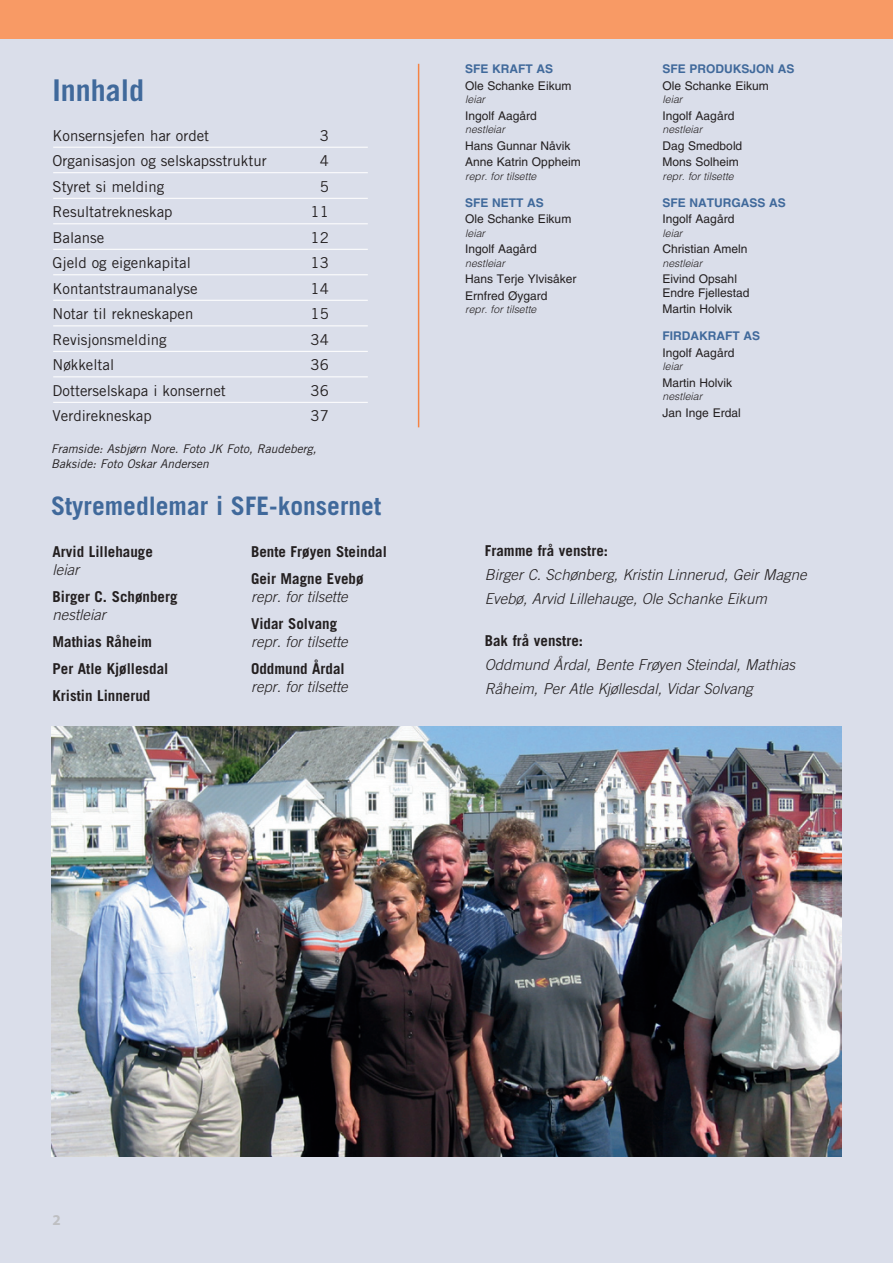
<style>
.page{position:relative;width:893px;height:1263px;background:#dadeea}
.page>*{position:absolute;margin:0;border:0;box-sizing:border-box;transform-origin:0 0}
.t1{font:700 30px "Trade Gothic";color:#40699b}
.t2{font:700 25.5px "Trade Gothic";color:#40699b}
.t3{font:15px "Trade Gothic";color:#231f20}
.t4{font:italic 300 15px/24px "Trade Gothic";color:#231f20}
.t5{font:700 15px/27px "Trade Gothic";color:#231f20}
.t6{font:700 15px "Myriad";color:#bebfc2}
.t7{font:12px/16.5px "Helvetica";color:#231f20}
.t8{font:italic 12px/15px "Trade Gothic";color:#231f20}
.t9{font:700 12px "Helvetica";color:#40699b}
.t10{font:italic 300 10.5px "Helvetica";color:#231f20}
</style>
<div class="page">
<hr style="left:53px;top:147px;width:315px;height:1px;background:#fff">
<hr style="left:53px;top:172px;width:315px;height:1px;background:#fff">
<hr style="left:53px;top:198px;width:315px;height:1px;background:#fff">
<hr style="left:53px;top:223px;width:315px;height:1px;background:#fff">
<hr style="left:53px;top:249px;width:315px;height:1px;background:#fff">
<hr style="left:53px;top:274px;width:315px;height:1px;background:#fff">
<hr style="left:53px;top:300px;width:315px;height:1px;background:#fff">
<hr style="left:53px;top:325px;width:315px;height:1px;background:#fff">
<hr style="left:53px;top:351px;width:315px;height:1px;background:#fff">
<hr style="left:53px;top:376px;width:315px;height:1px;background:#fff">
<hr style="left:53px;top:402px;width:315px;height:1px;background:#fff">
<div style="left:0;top:0;width:893px;height:38px;background:#f89a65"></div>
<hr style="left:418px;top:64px;width:1px;height:363px;background:#f58345">
<img style="left:51px;top:726px;width:791px;height:431px">
<h1 class="t1" style="left:53px;top:72px;width:93px">Innhald</h1>
<p class="t3" style="left:53px;top:126px;width:158px">Konsernsjefen har ordet</p>
<p class="t3" style="left:320px;top:126px;width:11px">3</p>
<p class="t3" style="left:53px;top:152px;width:216px">Organisasjon og selskapsstruktur</p>
<p class="t3" style="left:320px;top:152px;width:11px">4</p>
<p class="t3" style="left:53px;top:177px;width:113px">Styret si melding</p>
<p class="t3" style="left:320px;top:177px;width:11px">5</p>
<p class="t3" style="left:53px;top:203px;width:121px">Resultatrekneskap</p>
<p class="t3" style="left:311px;top:203px;width:20px">11</p>
<p class="t3" style="left:53px;top:228px;width:53px">Balanse</p>
<p class="t3" style="left:311px;top:228px;width:20px">12</p>
<p class="t3" style="left:53px;top:254px;width:140px">Gjeld og eigenkapital</p>
<p class="t3" style="left:311px;top:254px;width:20px">13</p>
<p class="t3" style="left:53px;top:279px;width:146px">Kontantstraumanalyse</p>
<p class="t3" style="left:311px;top:279px;width:20px">14</p>
<p class="t3" style="left:53px;top:305px;width:142px">Notar til rekneskapen</p>
<p class="t3" style="left:311px;top:305px;width:20px">15</p>
<p class="t3" style="left:53px;top:330px;width:116px">Revisjonsmelding</p>
<p class="t3" style="left:311px;top:330px;width:20px">34</p>
<p class="t3" style="left:53px;top:356px;width:63px">Nøkkeltal</p>
<p class="t3" style="left:311px;top:356px;width:20px">36</p>
<p class="t3" style="left:53px;top:381px;width:175px">Dotterselskapa i konsernet</p>
<p class="t3" style="left:311px;top:381px;width:20px">36</p>
<p class="t3" style="left:53px;top:407px;width:101px">Verdirekneskap</p>
<p class="t3" style="left:311px;top:407px;width:20px">37</p>
<p class="t8" style="left:51px;top:441px;width:267px">Framside: Asbjørn Nore. Foto JK Foto, Raudeberg,<br>Bakside: Foto Oskar Andersen</p>
<h2 class="t2" style="left:51px;top:490px;width:332px">Styremedlemar i SFE-konsernet</h2>
<p class="t5" style="left:53px;top:538px;width:102px">Arvid Lillehauge</p>
<p class="t4" style="left:53px;top:558px;width:28px">leiar</p>
<p class="t5" style="left:53px;top:583px;width:127px">Birger C. Schønberg</p>
<p class="t4" style="left:53px;top:603px;width:55px">nestleiar</p>
<p class="t5" style="left:53px;top:628px;width:117px">Mathias Råheim<br>Per Atle Kjøllesdal<br>Kristin Linnerud</p>
<p class="t5" style="left:251px;top:538px;width:137px">Bente Frøyen Steindal<br>Geir Magne Evebø</p>
<p class="t4" style="left:251px;top:585px;width:98px">repr. for tilsette</p>
<p class="t5" style="left:251px;top:610px;width:88px">Vidar Solvang</p>
<p class="t4" style="left:251px;top:630px;width:98px">repr. for tilsette</p>
<p class="t5" style="left:251px;top:655px;width:95px">Oddmund Årdal</p>
<p class="t4" style="left:251px;top:675px;width:98px">repr. for tilsette</p>
<p class="t9" style="left:465px;top:62px;width:90px">SFE KRAFT AS</p>
<p class="t7" style="left:465px;top:77px;width:108px">Ole Schanke Eikum</p>
<p class="t10" style="left:465px;top:93px;width:21px">leiar</p>
<p class="t7" style="left:465px;top:107px;width:73px">Ingolf Aagård</p>
<p class="t10" style="left:465px;top:123px;width:41px">nestleiar</p>
<p class="t7" style="left:465px;top:137px;width:117px">Hans Gunnar Nåvik<br>Anne Katrin Oppheim</p>
<p class="t10" style="left:465px;top:169px;width:73px">repr. for tilsette</p>
<p class="t9" style="left:465px;top:195px;width:80px">SFE NETT AS</p>
<p class="t7" style="left:465px;top:211px;width:108px">Ole Schanke Eikum</p>
<p class="t10" style="left:465px;top:226px;width:21px">leiar</p>
<p class="t7" style="left:465px;top:241px;width:73px">Ingolf Aagård</p>
<p class="t10" style="left:465px;top:256px;width:41px">nestleiar</p>
<p class="t7" style="left:465px;top:271px;width:113px">Hans Terje Ylvisåker<br>Ernfred Øygard</p>
<p class="t10" style="left:465px;top:303px;width:73px">repr. for tilsette</p>
<p class="t9" style="left:663px;top:62px;width:134px">SFE PRODUKSJON AS</p>
<p class="t7" style="left:663px;top:77px;width:108px">Ole Schanke Eikum</p>
<p class="t10" style="left:663px;top:93px;width:21px">leiar</p>
<p class="t7" style="left:663px;top:107px;width:73px">Ingolf Aagård</p>
<p class="t10" style="left:663px;top:123px;width:41px">nestleiar</p>
<p class="t7" style="left:663px;top:137px;width:81px">Dag Smedbold<br>Mons Solheim</p>
<p class="t10" style="left:663px;top:169px;width:73px">repr. for tilsette</p>
<p class="t9" style="left:663px;top:195px;width:125px">SFE NATURGASS AS</p>
<p class="t7" style="left:663px;top:211px;width:73px">Ingolf Aagård</p>
<p class="t10" style="left:663px;top:226px;width:21px">leiar</p>
<p class="t7" style="left:663px;top:241px;width:87px">Christian Ameln</p>
<p class="t10" style="left:663px;top:256px;width:41px">nestleiar</p>
<p class="t7" style="left:663px;top:272px;width:89px;line-height:13.5px">Eivind Opsahl<br>Endre Fjellestad</p>
<p class="t7" style="left:663px;top:301px;width:71px">Martin Holvik</p>
<p class="t9" style="left:663px;top:329px;width:99px">FIRDAKRAFT AS</p>
<p class="t7" style="left:663px;top:344px;width:73px">Ingolf Aagård</p>
<p class="t10" style="left:663px;top:360px;width:21px">leiar</p>
<p class="t7" style="left:663px;top:374px;width:71px">Martin Holvik</p>
<p class="t10" style="left:663px;top:390px;width:41px">nestleiar</p>
<p class="t7" style="left:663px;top:404px;width:80px">Jan Inge Erdal</p>
<p class="t5" style="left:485px;top:537px;width:125px">Framme frå venstre:</p>
<p class="t4" style="left:485px;top:562px;width:323px">Birger C. Schønberg, Kristin Linnerud, Geir Magne<br>Evebø, Arvid Lillehauge, Ole Schanke Eikum</p>
<p class="t5" style="left:485px;top:627px;width:100px">Bak frå venstre:</p>
<p class="t4" style="left:485px;top:652px;width:312px">Oddmund Årdal, Bente Frøyen Steindal, Mathias<br>Råheim, Per Atle Kjøllesdal, Vidar Solvang</p>
<p class="t6" style="left:53px;top:1212px;width:10px">2</p>
</div>
